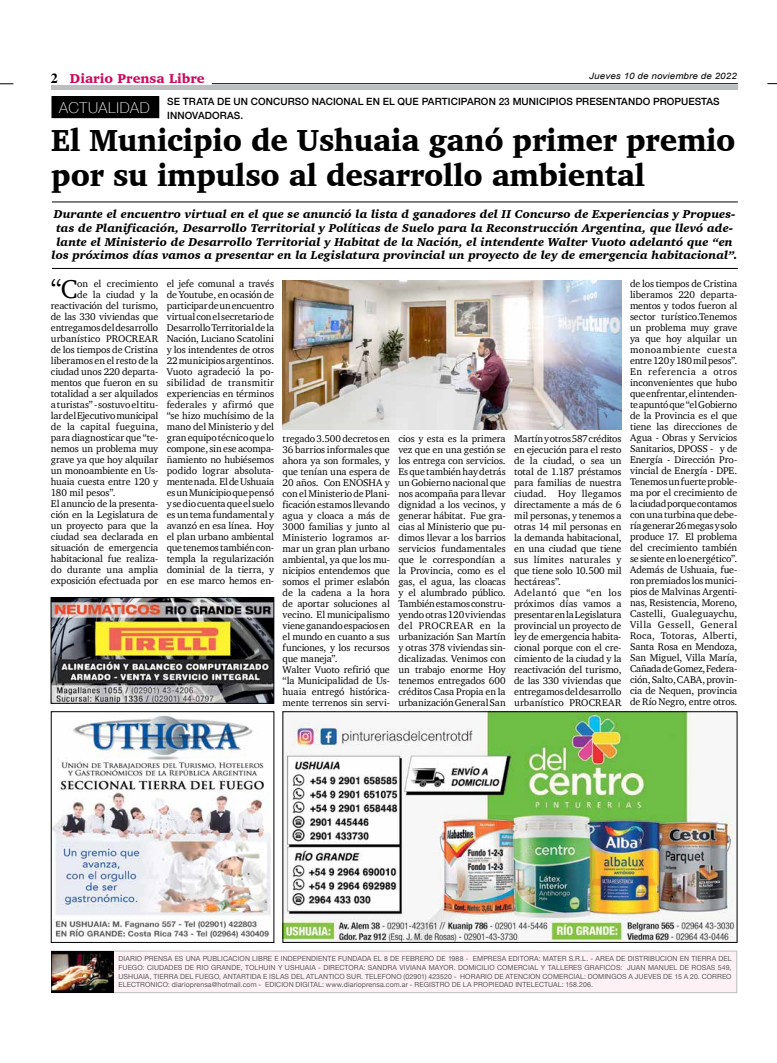
<style>
.page{position:relative;width:777px;height:1063px;background:#fff}
.page>*{position:absolute;margin:0;border:0;box-sizing:border-box;transform-origin:0 0}
.t1{font:900 31.2px/34.5px "Charter";letter-spacing:-.01em;color:#000;scale:.95 1}
.t2{font:26.4px "Charter";color:#000}
.t3{font:100 15px "Helvetica Neue";letter-spacing:.055em;color:#fff}
.t4{font:900 13.2px "Charter";color:#c80c5f}
.t5{font:italic 900 11.7px/13.6px "Charter";letter-spacing:.005em;color:#000;text-align:center}
.t6{font:10px/11px "Charter";letter-spacing:-.01em;color:#000;text-align:justify}
.t7{font:500 10px/14px "Helvetica Neue";letter-spacing:.01em;color:#000}
.t8{font:10px "Charter";letter-spacing:.01em;color:#000}
.t9{font:10px "Charter";letter-spacing:.015em;color:#000}
.t10{font:italic 8.8px "Arial";letter-spacing:.01em;color:#000;scale:1.11 1}
.t11{font:7px/8.5px "Helvetica Neue";letter-spacing:.015em;color:#58595b;text-align:justify}
.s1{font-family:"Times";font-weight:700;font-size:14px;color:#000}
</style>
<div class="page">
<hr style="left:212px;top:83px;width:526px;height:1px;background:#000">
<svg style="left:0;top:84px;width:13px;height:1px"></svg>
<div style="left:51px;top:85px;width:686px;height:5px;background:#bcbec0"></div>
<div style="left:51px;top:951px;width:686px;height:42px;background:#fdf1f6;border:1px solid #bcbec0"></div>
<img style="left:52px;top:952px;width:62px;height:40px">
<img style="left:285px;top:714px;width:450px;height:227px">
<div style="left:283px;top:712px;width:454px;height:231px;border:1px solid #000"></div>
<img style="left:53px;top:715px;width:218px;height:224px">
<div style="left:51px;top:711px;width:223px;height:232px;border:1px solid #000"></div>
<img style="left:53px;top:599px;width:219px;height:103px">
<div style="left:51px;top:597px;width:223px;height:107px;border:1px solid #000"></div>
<div style="left:52px;top:97px;width:107px;height:21px;background:#000"></div>
<hr style="left:52px;top:202px;width:686px;height:1px;background:#000">
<hr style="left:52px;top:268px;width:686px;height:1px;background:#000">
<img style="left:283px;top:280px;width:339px;height:149px">
<h3 class="t4" style="left:51px;top:70px;width:155px"><span class="s1">2</span> Diario Prensa Libre</h3>
<p class="t10" style="left:589px;top:70px;width:134px">Jueves 10 de noviembre de 2022</p>
<h3 class="t3" style="left:59px;top:96px;width:92px">ACTUALIDAD</h3>
<p class="t7" style="left:167px;top:94px;width:554px">SE TRATA DE UN CONCURSO NACIONAL EN EL QUE PARTICIPARON 23 MUNICIPIOS PRESENTANDO PROPUESTAS<br>INNOVADORAS.</p>
<h1 class="t1" style="left:51px;top:123px;width:722px">El Municipio de Ushuaia ganó primer premio por su impulso al desarrollo ambiental</h1>
<p class="t5" style="left:52px;top:207px;width:687px">Durante el encuentro virtual en el que se anunció la lista d ganadores del II Concurso de Experiencias y Propues&shy;tas de Planificación, Desarrollo Territorial y Políticas de Suelo para la Reconstrucción Argentina, que llevó ade&shy;lante el Ministerio de Desarrollo Territorial y Habitat de la Nación, el intendente Walter Vuoto adelantó que “en los próximos días vamos a presentar en la Legislatura provincial un proyecto de ley de emergencia habitacional”.</p>
<h2 class="t2" style="left:51px;top:266px;width:28px">“C</h2>
<p class="t6" style="left:77px;top:278px;width:82px">on el crecimiento</p>
<p class="t6" style="left:77px;top:289px;width:82px">de la ciudad y la</p>
<p class="t6" style="left:51px;top:300px;width:109px">reactivación del turismo,</p>
<p class="t6" style="left:51px;top:311px;width:109px">de las 330 viviendas que</p>
<p class="t6" style="left:51px;top:322px;width:109px">entregamos del desarrollo</p>
<p class="t9" style="left:51px;top:330px;width:109px">urbanístico PROCREAR</p>
<p class="t6" style="left:51px;top:344px;width:109px">de los tiempos de Cristina</p>
<p class="t6" style="left:51px;top:355px;width:109px">liberamos en el resto de la</p>
<p class="t6" style="left:51px;top:366px;width:109px">ciudad unos 220 departa-</p>
<p class="t6" style="left:51px;top:377px;width:109px">mentos que fueron en su</p>
<p class="t6" style="left:51px;top:388px;width:109px">totalidad a ser alquilados</p>
<p class="t6" style="left:51px;top:399px;width:109px">a turistas” - sostuvo el titu-</p>
<p class="t6" style="left:51px;top:410px;width:109px">lar del Ejecutivo municipal</p>
<p class="t8" style="left:51px;top:418px;width:109px">de la capital fueguina,</p>
<p class="t6" style="left:51px;top:432px;width:109px">para diagnosticar que “te-</p>
<p class="t6" style="left:51px;top:443px;width:109px">nemos un problema muy</p>
<p class="t6" style="left:51px;top:454px;width:109px">grave ya que hoy alquilar</p>
<p class="t6" style="left:51px;top:465px;width:109px">un monoambiente en Us-</p>
<p class="t6" style="left:51px;top:476px;width:109px">huaia cuesta entre 120 y</p>
<p class="t6" style="left:51px;top:487px;width:66px">180 mil pesos”.</p>
<p class="t6" style="left:51px;top:498px;width:109px">El anuncio de la presenta-</p>
<p class="t6" style="left:51px;top:509px;width:109px">ción en la Legislatura de</p>
<p class="t6" style="left:51px;top:520px;width:109px">un proyecto para que la</p>
<p class="t6" style="left:51px;top:531px;width:109px">ciudad sea declarada en</p>
<p class="t6" style="left:51px;top:542px;width:109px">situación de emergencia</p>
<p class="t6" style="left:51px;top:553px;width:109px">habitacional fue realiza-</p>
<p class="t6" style="left:51px;top:564px;width:109px">do durante una amplia</p>
<p class="t6" style="left:51px;top:575px;width:109px">exposición efectuada por</p>
<p class="t6" style="left:167px;top:278px;width:109px">el jefe comunal a través de Youtube, en ocasión de participar de un encuentro virtual con el secretario de Desarrollo Territorial de la Nación, Luciano Scatolini y los intendentes de otros 22 municipios argentinos.<br>Vuoto agradeció la po&shy;sibilidad de transmitir experiencias en términos federales y afirmó que “se hizo muchísimo de la mano del Ministerio y del gran equipo técnico que lo compone, sin ese acompa&shy;ñamiento no hubiésemos podido lograr absoluta&shy;mente nada. El de Ushuaia es un Municipio que pensó y se dio cuenta que el suelo es un tema fundamental y avanzó en esa línea. Hoy el plan urbano ambiental que tenemos también con&shy;templa la regularización dominial de la tierra, y en ese marco hemos en-</p>
<p class="t6" style="left:283px;top:433px;width:109px;text-align:left">tregado 3.500 decretos en<br>36 barrios informales que ahora ya son formales, y que tenían una espera de<br>20 años. Con ENOSHA y con el Ministerio de Plani&shy;ficación estamos llevando agua y cloaca a más de<br>3000 familias y junto al<br>Ministerio logramos ar&shy;mar un gran plan urbano ambiental, ya que los mu&shy;nicipios entendemos que somos el primer eslabón de la cadena a la hora de aportar soluciones al vecino. El municipalismo viene ganando espacios en el mundo en cuanto a sus funciones, y los recursos que maneja”.<br>Walter Vuoto refirió que “la Municipalidad de Us&shy;huaia entregó histórica&shy;mente terrenos sin servi-</p>
<p class="t6" style="left:398px;top:433px;width:109px">cios y esta es la primera vez que en una gestión se los entrega con servicios.<br>Es que también hay detrás un Gobierno nacional que nos acompaña para llevar dignidad a los vecinos, y generar hábitat. Fue gra&shy;cias al Ministerio que pu&shy;dimos llevar a los barrios servicios fundamentales que le correspondían a la Provincia, como es el gas, el agua, las cloacas y el alumbrado público.<br>También estamos constru&shy;yendo otras 120 viviendas del PROCREAR en la urbanización San Martín y otras 378 viviendas sin&shy;dicalizadas. Venimos con un trabajo enorme Hoy tenemos entregados 600 créditos Casa Propia en la urbanización General San</p>
<p class="t6" style="left:514px;top:433px;width:109px;text-align:left">Martín y otros 587 créditos en ejecución para el resto de la ciudad, o sea un total de 1.187 préstamos para familias de nuestra ciudad. Hoy llegamos directamente a más de 6 mil personas, y tenemos a otras 14 mil personas en la demanda habitacional, en una ciudad que tiene sus límites naturales y que tiene solo 10.500 mil hectáreas”.<br>Adelantó que “en los próximos días vamos a presentar en la Legislatura provincial un proyecto de ley de emergencia habita&shy;cional porque con el cre&shy;cimiento de la ciudad y la reactivación del turismo, de las 330 viviendas que entregamos del desarrollo urbanístico PROCREAR</p>
<p class="t6" style="left:630px;top:278px;width:109px">de los tiempos de Cristina liberamos 220 departa&shy;mentos y todos fueron al sector turístico.Tenemos un problema muy grave ya que hoy alquilar un monoambiente cuesta entre 120 y 180 mil pesos”.<br>En referencia a otros inconvenientes que hubo que enfrentar, el intenden&shy;te apuntó que “el Gobierno de la Provincia es el que tiene las direcciones de Agua - Obras y Servicios Sanitarios, DPOSS - y de Energía - Dirección Pro&shy;vincial de Energía - DPE.<br>Tenemos un fuerte proble&shy;ma por el crecimiento de la ciudad porque contamos con una turbina que debe&shy;ría generar 26 megas y solo produce 17. El problema del crecimiento también se siente en lo energético”.<br>Además de Ushuaia, fue&shy;ron premiados los munici&shy;pios de Malvinas Argenti&shy;nas, Resistencia, Moreno, Castelli, Gualeguaychu, Villa Gessell, General Roca, Totoras, Alberti, Santa Rosa en Mendoza, San Miguel, Villa María, Cañada de Gomez, Federa&shy;ción, Salto, CABA, provin&shy;cia de Nequen, provincia de Río Negro, entre otros.</p>
<p class="t11" style="left:118px;top:955px;width:614px">DIARIO PRENSA ES UNA PUBLICACION LIBRE E INDEPENDIENTE FUNDADA EL 8 DE FEBRERO DE 1988 - EMPRESA EDITORA: MATER S.R.L. - AREA DE DISTRIBUCION EN TIERRA DEL FUEGO: CIUDADES DE RIO GRANDE, TOLHUIN Y USHUAIA - DIRECTORA: SANDRA VIVIANA MAYOR. DOMICILIO COMERCIAL Y TALLERES GRAFICOS: JUAN MANUEL DE ROSAS 549, USHUAIA, TIERRA DEL FUEGO, ANTARTIDA E ISLAS DEL ATLANTICO SUR. TELEFONO (02901) 423520 - HORARIO DE ATENCION COMERCIAL: DOMINGOS A JUEVES DE 15 A 20. CORREO ELECTRONICO: diarioprensa@hotmail.com - EDICION DIGITAL: www.diarioprensa.com.ar - REGISTRO DE LA PROPIEDAD INTELECTUAL: 158.206.</p>
</div>
